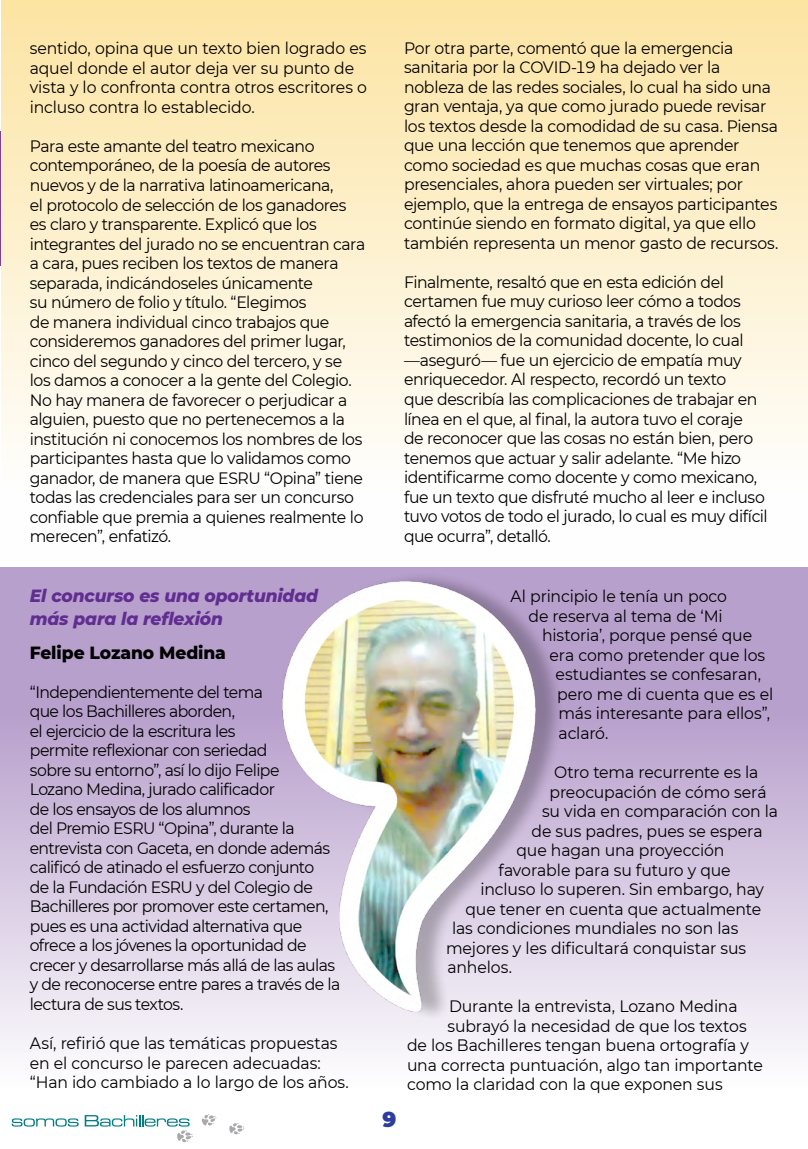
<style>
.page{position:relative;width:808px;height:1149px;background:#fff}
.page>*{position:absolute;margin:0;border:0;box-sizing:border-box;transform-origin:0 0}
.t1{font:900 21px "Montserrat";color:#2c3ca5}
.t2{font:italic 800 18px/22.5px "Montserrat";letter-spacing:-.01em;color:#602d91;scale:.95 1}
.t3{font:800 18px "Montserrat";letter-spacing:-.005em;color:#000;scale:.95 1}
.t4{font:16.5px/19.5px "Montserrat";letter-spacing:-.025em;color:#000;scale:.95 1}
.t5{font:16.5px/19.5px "Montserrat";letter-spacing:-.005em;color:#000;scale:.95 1}
</style>
<div class="page">
<svg style="left:229px;top:1123px;width:15px;height:11px"></svg>
<svg style="left:202px;top:1114px;width:14px;height:11px"></svg>
<svg style="left:12px;top:1118px;width:67px;height:8px"></svg>
<svg style="left:85px;top:1115px;width:108px;height:26px"></svg>
<hr style="left:0;top:527px;width:1px;height:562px;background:#fad264">
<hr style="left:0;top:131px;width:1px;height:134px;background:#7f3f98">
<div style="left:1px;top:0;width:807px;height:567px;background:linear-gradient(to bottom,#fce4a3,#feffff)"></div>
<svg style="left:0;top:567px;width:808px;height:520px"></svg>
<div style="left:290px;top:570px;width:274px;height:451px;background:#000;opacity:.25"></div>
<img style="left:276px;top:579px;width:270px;height:432px">
<p class="t5" style="left:30px;top:38px;width:356px">sentido, opina que un texto bien logrado es aquel donde el autor deja ver su punto de vista y lo confronta contra otros escritores o incluso contra lo establecido.</p>
<p class="t4" style="left:30px;top:136px;width:355px">Para este amante del teatro mexicano contemporáneo, de la poesía de autores nuevos y de la narrativa latinoamericana,<br>el protocolo de selección de los ganadores es claro y transparente. Explicó que los integrantes del jurado no se encuentran cara a cara, pues reciben los textos de manera separada, indicándoseles únicamente<br>su número de folio y título. “Elegimos<br>de manera individual cinco trabajos que consideremos ganadores del primer lugar, cinco del segundo y cinco del tercero, y se los damos a conocer a la gente del Colegio.<br>No hay manera de favorecer o perjudicar a alguien, puesto que no pertenecemos a la institución ni conocemos los nombres de los participantes hasta que lo validamos como ganador, de manera que ESRU “Opina” tiene todas las credenciales para ser un concurso confiable que premia a quienes realmente lo merecen”, enfatizó.</p>
<p class="t4" style="left:404px;top:37px;width:395px">Por otra parte, comentó que la emergencia sanitaria por la COVID-19 ha dejado ver la nobleza de las redes sociales, lo cual ha sido una gran ventaja, ya que como jurado puede revisar los textos desde la comodidad de su casa. Piensa que una lección que tenemos que aprender como sociedad es que muchas cosas que eran presenciales, ahora pueden ser virtuales; por ejemplo, que la entrega de ensayos participantes continúe siendo en formato digital, ya que ello también representa un menor gasto de recursos.</p>
<p class="t4" style="left:404px;top:271px;width:384px">Finalmente, resaltó que en esta edición del certamen fue muy curioso leer cómo a todos afectó la emergencia sanitaria, a través de los testimonios de la comunidad docente, lo cual —aseguró— fue un ejercicio de empatía muy enriquecedor. Al respecto, recordó un texto<br>que describía las complicaciones de trabajar en línea en el que, al final, la autora tuvo el coraje<br>de reconocer que las cosas no están bien, pero tenemos que actuar y salir adelante. “Me hizo identificarme como docente y como mexicano, fue un texto que disfruté mucho al leer e incluso tuvo votos de todo el jurado, lo cual es muy difícil que ocurra”, detalló.</p>
<p class="t2" style="left:30px;top:583px;width:305px">El concurso es una oportunidad más para la reflexión</p>
<p class="t3" style="left:30px;top:638px;width:208px">Felipe Lozano Medina</p>
<p class="t4" style="left:30px;top:681px;width:328px">“Independientemente del tema<br>que los Bachilleres aborden,<br>el ejercicio de la escritura les<br>permite reflexionar con seriedad<br>sobre su entorno”, así lo dijo Felipe<br>Lozano Medina, jurado calificador<br>de los ensayos de los alumnos<br>del Premio ESRU “Opina”, durante la entrevista con Gaceta, en donde además calificó de atinado el esfuerzo conjunto<br>de la Fundación ESRU y del Colegio de Bachilleres por promover este certamen, pues es una actividad alternativa que ofrece a los jóvenes la oportunidad de crecer y desarrollarse más allá de las aulas y de reconocerse entre pares a través de la lectura de sus textos.</p>
<p class="t5" style="left:30px;top:1032px;width:337px">Así, refirió que las temáticas propuestas en el concurso le parecen adecuadas: “Han ido cambiado a lo largo de los años.</p>
<p class="t1" style="left:383px;top:1102px;width:15px">9</p>
<p class="t4" style="left:510px;top:586px;width:230px">Al principio le tenía un poco</p>
<p class="t4" style="left:528px;top:605px;width:206px">de reserva al tema de ‘Mi</p>
<p class="t5" style="left:542px;top:625px;width:223px">historia’, porque pensé que</p>
<p class="t5" style="left:549px;top:644px;width:229px">era como pretender que los</p>
<p class="t4" style="left:555px;top:664px;width:218px">estudiantes se confesaran,</p>
<p class="t4" style="left:557px;top:683px;width:229px">pero me di cuenta que es el</p>
<p class="t4" style="left:558px;top:703px;width:224px">más interesante para ellos”,</p>
<p class="t4" style="left:558px;top:722px;width:54px">aclaró.</p>
<p class="t4" style="left:554px;top:761px;width:217px">Otro tema recurrente es la</p>
<p class="t5" style="left:549px;top:781px;width:230px">preocupación de cómo será</p>
<p class="t4" style="left:542px;top:800px;width:250px">su vida en comparación con la</p>
<p class="t5" style="left:531px;top:820px;width:245px">de sus padres, pues se espera</p>
<p class="t4" style="left:516px;top:839px;width:220px">que hagan una proyección</p>
<p class="t5" style="left:498px;top:859px;width:246px">favorable para su futuro y que</p>
<p class="t4" style="left:480px;top:878px;width:300px">incluso lo superen. Sin embargo, hay</p>
<p class="t4" style="left:465px;top:898px;width:313px">que tener en cuenta que actualmente</p>
<p class="t5" style="left:452px;top:917px;width:303px">las condiciones mundiales no son las</p>
<p class="t5" style="left:446px;top:937px;width:318px">mejores y les dificultará conquistar sus</p>
<p class="t5" style="left:447px;top:956px;width:69px">anhelos.</p>
<p class="t4" style="left:449px;top:995px;width:305px">Durante la entrevista, Lozano Medina</p>
<p class="t5" style="left:447px;top:1015px;width:316px">subrayó la necesidad de que los textos</p>
<p class="t4" style="left:407px;top:1034px;width:361px">de los Bachilleres tengan buena ortografía y</p>
<p class="t4" style="left:407px;top:1054px;width:376px">una correcta puntuación, algo tan importante</p>
<p class="t4" style="left:407px;top:1073px;width:334px">como la claridad con la que exponen sus</p>
</div>
